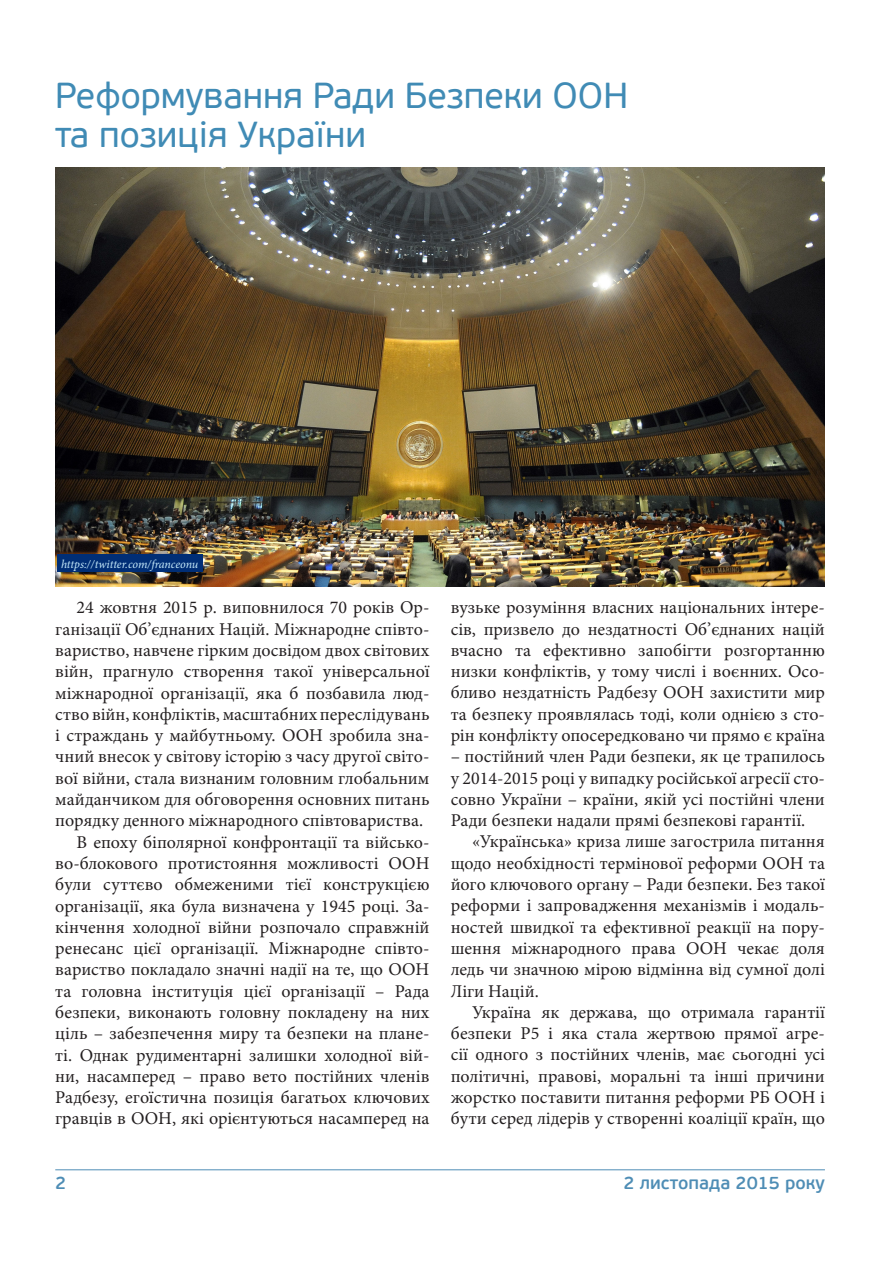
<style>
.page{position:relative;width:893px;height:1263px;background:#fff}
.page>*{position:absolute;margin:0;border:0;box-sizing:border-box;transform-origin:0 0}
.t1{font:36px/39.6px "PF Beau Sans Pro";color:#408bb5}
.t2{font:18px/21.3px "Minion Pro";color:#231f20;text-align:justify}
.t3{font:600 18px "PF Beau Sans Pro";color:#4e8db5}
.t4{font:italic 12px "Minion Pro";letter-spacing:-.005em;color:#c6eafa}
</style>
<div class="page">
<hr style="left:55px;top:1169px;width:770px;height:1px;background:#4e8db5">
<img style="left:55px;top:168px;width:770px;height:419px">
<div style="left:57px;top:554px;width:145px;height:18px;background:#002e76"></div>
<h1 class="t1" style="left:55px;top:76px;width:574px">Реформування Ради Безпеки ООН та позиція України</h1>
<p class="t4" style="left:61px;top:555px;width:139px">https://twitter.com/franceonu</p>
<p class="t2" style="left:77px;top:597px;width:354px">24 жовтня 2015 р. виповнилося 70 років Ор-</p>
<p class="t2" style="left:55px;top:618px;width:376px">ганізації Об’єднаних Націй. Міжнародне співто-</p>
<p class="t2" style="left:55px;top:640px;width:376px">вариство, навчене гірким досвідом двох світових</p>
<p class="t2" style="left:55px;top:661px;width:376px">війн, прагнуло створення такої універсальної</p>
<p class="t2" style="left:55px;top:682px;width:376px">міжнародної організації, яка б позбавила люд-</p>
<p class="t2" style="left:55px;top:703px;width:376px">ство війн, конфліктів, масштабних переслідувань</p>
<p class="t2" style="left:55px;top:725px;width:376px">і страждань у майбутньому. ООН зробила зна-</p>
<p class="t2" style="left:55px;top:746px;width:376px">чний внесок у світову історію з часу другої світо-</p>
<p class="t2" style="left:55px;top:767px;width:376px">вої війни, стала визнаним головним глобальним</p>
<p class="t2" style="left:55px;top:789px;width:376px">майданчиком для обговорення основних питань</p>
<p class="t2" style="left:55px;top:810px;width:369px">порядку денного міжнародного співтовариства.</p>
<p class="t2" style="left:77px;top:831px;width:354px">В епоху біполярної конфронтації та військо-</p>
<p class="t2" style="left:55px;top:853px;width:376px">во-блокового протистояння можливості ООН</p>
<p class="t2" style="left:55px;top:874px;width:376px">були суттєво обмеженими тієї конструкцією</p>
<p class="t2" style="left:55px;top:895px;width:376px">організації, яка була визначена у 1945 році. За-</p>
<p class="t2" style="left:55px;top:916px;width:376px">кінчення холодної війни розпочало справжній</p>
<p class="t2" style="left:55px;top:938px;width:376px">ренесанс цієї організації. Міжнародне співто-</p>
<p class="t2" style="left:55px;top:959px;width:376px">вариство покладало значні надії на те, що ООН</p>
<p class="t2" style="left:55px;top:980px;width:376px">та головна інституція цієї організації – Рада</p>
<p class="t2" style="left:55px;top:1002px;width:376px">безпеки, виконають головну покладену на них</p>
<p class="t2" style="left:55px;top:1023px;width:376px">ціль – забезпечення миру та безпеки на плане-</p>
<p class="t2" style="left:55px;top:1044px;width:376px">ті. Однак рудиментарні залишки холодної вій-</p>
<p class="t2" style="left:55px;top:1065px;width:376px">ни, насамперед – право вето постійних членів</p>
<p class="t2" style="left:55px;top:1087px;width:376px">Радбезу, егоїстична позиція багатьох ключових</p>
<p class="t2" style="left:55px;top:1108px;width:376px">гравців в ООН, які орієнтуються насамперед на</p>
<p class="t2" style="left:451px;top:597px;width:376px">вузьке розуміння власних національних інтере&shy;сів, призвело до нездатності Об’єднаних націй вчасно та ефективно запобігти розгортанню низки конфліктів, у тому числі і воєнних. Осо&shy;бливо нездатність Радбезу ООН захистити мир та безпеку проявлялась тоді, коли однією з сто&shy;рін конфлікту опосередковано чи прямо є країна</p>
<p class="t2" style="left:451px;top:746px;width:376px">– постійний член Ради безпеки, як це трапилось у 2014-2015 році у випадку російської агресії сто&shy;совно України – країни, якій усі постійні члени Ради безпеки надали прямі безпекові гарантії.</p>
<p class="t2" style="left:451px;top:831px;width:376px;text-indent:21px">«Українська» криза лише загострила питання щодо необхідності термінової реформи ООН та його ключового органу – Ради безпеки. Без такої реформи і запровадження механізмів і модаль&shy;ностей швидкої та ефективної реакції на пору&shy;шення міжнародного права ООН чекає доля ледь чи значною мірою відмінна від сумної долі Ліги Націй.</p>
<p class="t2" style="left:451px;top:1001px;width:376px;text-indent:21px">Україна як держава, що отримала гарантії безпеки Р5 і яка стала жертвою прямої агре&shy;сії одного з постійних членів, має сьогодні усі політичні, правові, моральні та інші причини жорстко поставити питання реформи РБ ООН і бути серед лідерів у створенні коаліції країн, що</p>
<p class="t3" style="left:55px;top:1171px;width:13px">2</p>
<p class="t3" style="left:624px;top:1171px;width:203px">2 листопада 2015 року</p>
</div>
